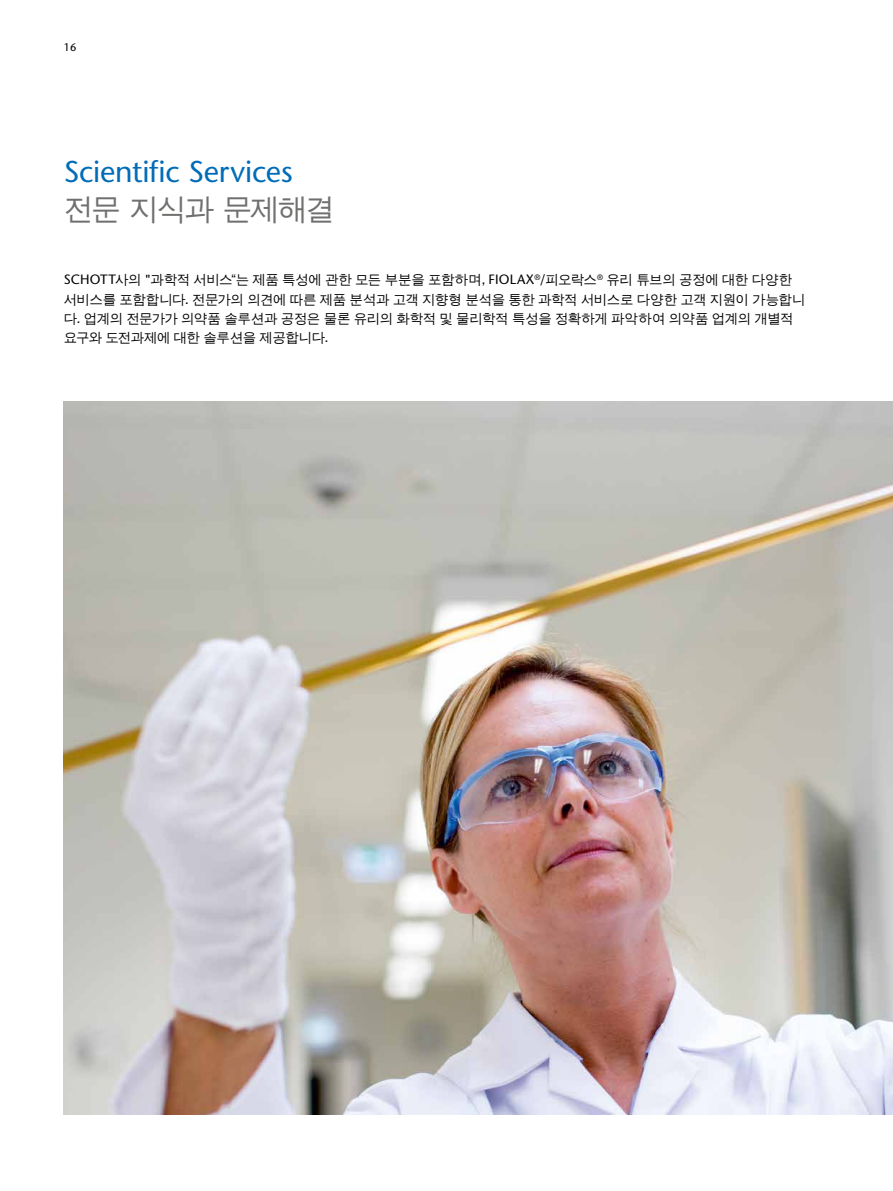
<style>
.page{position:relative;width:893px;height:1191px;background:#fff}
.page>*{position:absolute;margin:0;border:0;box-sizing:border-box;transform-origin:0 0}
.t1{font:500 30px "Stone Sans Std";letter-spacing:-.005em;color:#006cb7}
.t2{font:30px "Un Dotum";letter-spacing:-.08em;color:#6f6f6e}
.t3{font:13.5px/19.2px "Un Dotum";letter-spacing:-.04em;color:#000}
.t4{font:500 10.8px "Stone Sans Std";color:#000}
.s1{font-family:"Stone Sans Std";font-weight:500}
</style>
<div class="page">
<img style="left:64px;top:402px;width:829px;height:713px">
<p class="t4" style="left:64px;top:40px;width:14px">16</p>
<h1 class="t1" style="left:64px;top:153px;width:230px">Scientific Services</h1>
<h1 class="t2" style="left:64px;top:190px;width:273px">전문 지식과 문제해결</h1>
<p class="t3" style="left:64px;top:270px;width:743px"><span class="s1">SCHOTT</span>사의 "과학적 서비스“는 제품 특성에 관한 모든 부분을 포함하며, <span class="s1">FIOLAX</span><sup>®</sup><span class="s1">/</span>피오락스<sup>®</sup> 유리 튜브의 공정에 대한 다양한 서비스를 포함합니다. 전문가의 의견에 따른 제품 분석과 고객 지향형 분석을 통한 과학적 서비스로 다양한 고객 지원이 가능합니 다. 업계의 전문가가 의약품 솔루션과 공정은 물론 유리의 화학적 및 물리학적 특성을 정확하게 파악하여 의약품 업계의 개별적 요구와 도전과제에 대한 솔루션을 제공합니다.</p>
</div>
